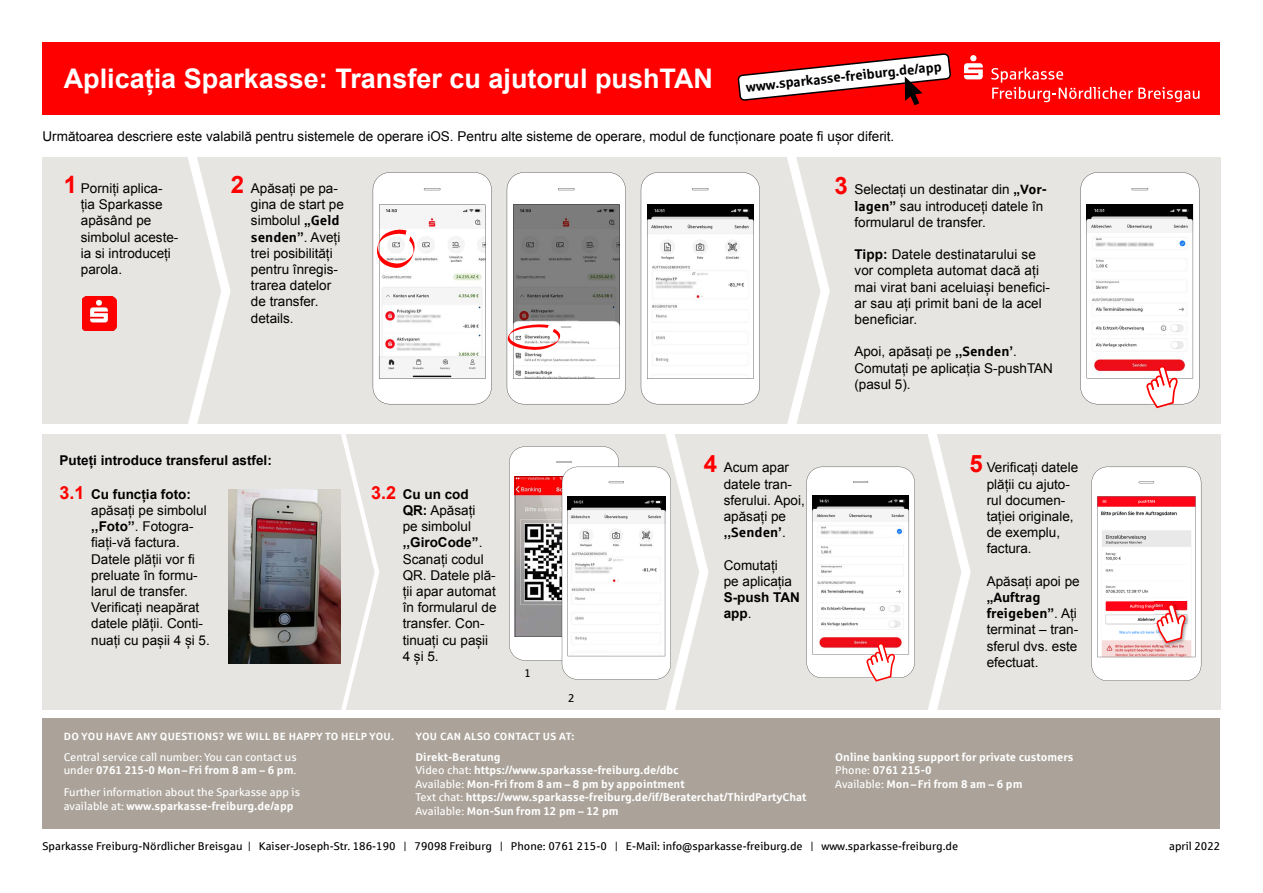
<style>
.page{position:relative;width:1263px;height:893px;background:#fff}
.page>*{position:absolute;margin:0;border:0;box-sizing:border-box;transform-origin:0 0}
.t1{font:700 27px "Arial";color:#fff}
.t2{font:13.5px/16.2px "Arial";color:#000}
.t3{font:700 13.5px/16.2px "Sparkasse Rg";color:#000}
.t4{font:700 13.5px/16.2px "Arial";color:#000}
.t5{font:700 11.25px/13.5px "Sparkasse Rg";color:#fff}
.t6{font:11.25px "Sparkasse Rg";color:#000}
.t7{font:11.25px/13.5px "Sparkasse Rg";color:#fff}
.t8{font:700 10.5px "Sparkasse Rg";letter-spacing:.025em;color:#fff}
.s1{font-weight:700;font-size:24px;color:#f00}
.s2{font-weight:700}
.s3{font-family:"Sparkasse Rg";font-weight:700}
.s4{font-family:"Arial"}
.s5{font-family:"Arial";font-weight:400}
.s6{font-weight:700;font-size:18px;color:#f00}
.s7{font-weight:400}
</style>
<div class="page">
<div style="left:43px;top:43px;width:1177px;height:72px;background:#f00"></div>
<div style="left:43px;top:157px;width:1178px;height:553px;background:#e7e5e1"></div>
<svg style="left:786px;top:157px;width:44px;height:268px"></svg>
<svg style="left:187px;top:157px;width:44px;height:268px"></svg>
<svg style="left:340px;top:434px;width:39px;height:276px"></svg>
<svg style="left:928px;top:434px;width:43px;height:276px"></svg>
<img style="left:228px;top:489px;width:112px;height:175px">
<div style="left:28px;top:425px;width:1225px;height:9px;background:#fff"></div>
<img style="left:82px;top:297px;width:34px;height:34px">
<svg style="left:1091px;top:467px;width:110px;height:214px;background:#f3dcdd"></svg>
<svg style="left:1080px;top:172px;width:119px;height:236px;background:#e5dcdc"></svg>
<svg style="left:641px;top:172px;width:119px;height:232px;background:#ebebeb"></svg>
<svg style="left:806px;top:467px;width:109px;height:215px;background:#e9e0e0"></svg>
<svg style="left:509px;top:434px;width:199px;height:276px"></svg>
<svg style="left:507px;top:172px;width:119px;height:232px;background:#bdbbbb"></svg>
<svg style="left:373px;top:172px;width:119px;height:232px;background:#f3efef"></svg>
<div style="left:43px;top:718px;width:1177px;height:111px;background:#aba399"></div>
<svg style="left:737px;top:53px;width:214px;height:52px"></svg>
<svg style="left:964px;top:55px;width:19px;height:24px"></svg>
<svg style="left:991px;top:68px;width:208px;height:34px"></svg>
<h1 class="t1" style="left:64px;top:61px;width:651px">Aplicația Sparkasse: Transfer cu ajutorul pushTAN</h1>
<p class="t3" style="left:745px;top:78px;width:198px;rotate:-6deg">www.sparkasse-freiburg.de/app</p>
<p class="t2" style="left:43px;top:128px;width:853px">Următoarea descriere este valabilă pentru sistemele de operare iOS. Pentru alte sisteme de operare, modul de funcționare poate fi ușor diferit.</p>
<p class="t2" style="left:81px;top:180px;width:99px;text-indent:-17px"><span class="s1">1</span> Porniți aplica&shy;ția Sparkasse apăsând pe simbolul aceste&shy;ia si introduceți parola.</p>
<p class="t2" style="left:251px;top:180px;width:95px;text-indent:-20px"><span class="s1">2</span> Apăsați pe pa&shy;gina de start pe simbolul <span class="s2">„</span><span class="s3">Geld</span></p>
<p class="t3" style="left:251px;top:228px;width:91px">senden<span class="s4">”</span><span class="s5">. Aveți</span></p>
<p class="t2" style="left:251px;top:245px;width:89px">trei posibilități pentru înregis&shy;trarea datelor de transfer. details.</p>
<p class="t4" style="left:60px;top:452px;width:214px">Puteți introduce transferul astfel:</p>
<p class="t2" style="left:91px;top:486px;width:120px;text-indent:-32px"><span class="s6">3.1</span> <span class="s2">Cu funcția foto: </span>apăsați pe simbolul <span class="s2">,,Foto’’</span>. Fotogra&shy;fiați-vă factura.<br>Datele plății vor fi preluate în formu&shy;larul de transfer.<br>Verificați neapărat datele plății. Conti&shy;nuați cu pașii 4 și 5.</p>
<p class="t2" style="left:403px;top:486px;width:95px;text-indent:-32px"><span class="s6">3.2</span> <span class="s2">Cu un cod<br>QR:</span> Apăsați<br>pe simbolul <span class="s2">,,GiroCode’’</span>.<br>Scanați codul<br>QR. Datele plă&shy;ții apar automat în formularul de transfer. Con&shy;tinuați cu pașii<br>4 și 5.</p>
<p class="t6" style="left:524px;top:666px;width:8px">1</p>
<p class="t6" style="left:568px;top:691px;width:8px">2</p>
<p class="t2" style="left:724px;top:460px;width:83px;text-indent:-20px"><span class="s1">4</span> Acum apar datele tran&shy;sferului. Apoi, apăsați pe</p>
<p class="t3" style="left:724px;top:524px;width:63px"><span class="s4">,,</span>Senden<span class="s4">’</span><span class="s5">.</span></p>
<p class="t2" style="left:724px;top:557px;width:70px">Comutați pe aplicația</p>
<p class="t4" style="left:724px;top:590px;width:78px">S-push TAN app<span class="s7">.</span></p>
<p class="t8" style="left:64px;top:730px;width:332px">DO YOU HAVE ANY QUESTIONS? WE WILL BE HAPPY TO HELP YOU.</p>
<p class="t7" style="left:64px;top:750px;width:235px">Central service call number: You can contact us under <span class="s2">0761 215-0 Mon – Fri from 8 am – 6 pm</span>.</p>
<p class="t7" style="left:64px;top:785px;width:238px">Further information about the Sparkasse app is available at: <span class="s2">www.sparkasse-freiburg.de/app</span></p>
<p class="t8" style="left:415px;top:730px;width:160px">YOU CAN ALSO CONTACT US AT:</p>
<p class="t5" style="left:415px;top:750px;width:392px">Direkt-Beratung<br><span class="s7">Video chat:</span> https://www.sparkasse-freiburg.de/dbc<br><span class="s7">Available:</span> Mon-Fri from 8 am – 8 pm by appointment<br><span class="s7">Text chat:</span> https://www.sparkasse-freiburg.de/if/Beraterchat/ThirdPartyChat <span class="s7">Available:</span> Mon-Sun from 12 pm – 12 pm</p>
<p class="t2" style="left:854px;top:182px;width:194px;text-indent:-20px"><span class="s1">3</span> Selectați un destinatar din <span class="s2">„</span><span class="s3">Vor&shy;lagen</span><span class="s2">”</span> sau introduceți datele în formularul de transfer.</p>
<p class="t2" style="left:854px;top:246px;width:197px"><span class="s2">Tipp:</span> Datele destinatarului se vor completa automat dacă ați mai virat bani aceluiași benefici&shy;ar sau ați primit bani de la acel beneficiar.</p>
<p class="t2" style="left:854px;top:344px;width:200px">Apoi, apăsați pe <span class="s2">,,</span><span class="s3">Senden</span><span class="s2">’</span>.<br>Comutați pe aplicația S-pushTAN (pasul 5).</p>
<p class="t2" style="left:987px;top:460px;width:93px;text-indent:-17px"><span class="s1">5</span> Verificați datele plății cu ajuto&shy;rul documen&shy;tației originale, de exemplu, factura.</p>
<p class="t2" style="left:987px;top:573px;width:95px">Apăsați apoi pe</p>
<p class="t3" style="left:987px;top:589px;width:92px"><span class="s4">„</span>Auftrag<br>frei geben<span class="s4">”</span><span class="s5">. Ați</span></p>
<p class="t2" style="left:987px;top:622px;width:93px;text-align:justify">terminat – tran&shy;sferul dvs. este efectuat.</p>
<p class="t5" style="left:835px;top:750px;width:240px">Online banking support for private customers<br><span class="s7">Phone:</span> 0761 215-0<br><span class="s7">Available:</span> Mon – Fri from 8 am – 6 pm</p>
<p class="t6" style="left:43px;top:840px;width:917px">Sparkasse Freiburg-Nördlicher Breisgau | Kaiser-Joseph-Str. 186-190 | 79098 Freiburg | Phone: 0761 215-0 | E-Mail: info@sparkasse-freiburg.de | www.sparkasse-freiburg.de</p>
<p class="t6" style="left:1169px;top:840px;width:53px">april 2022</p>
</div>
